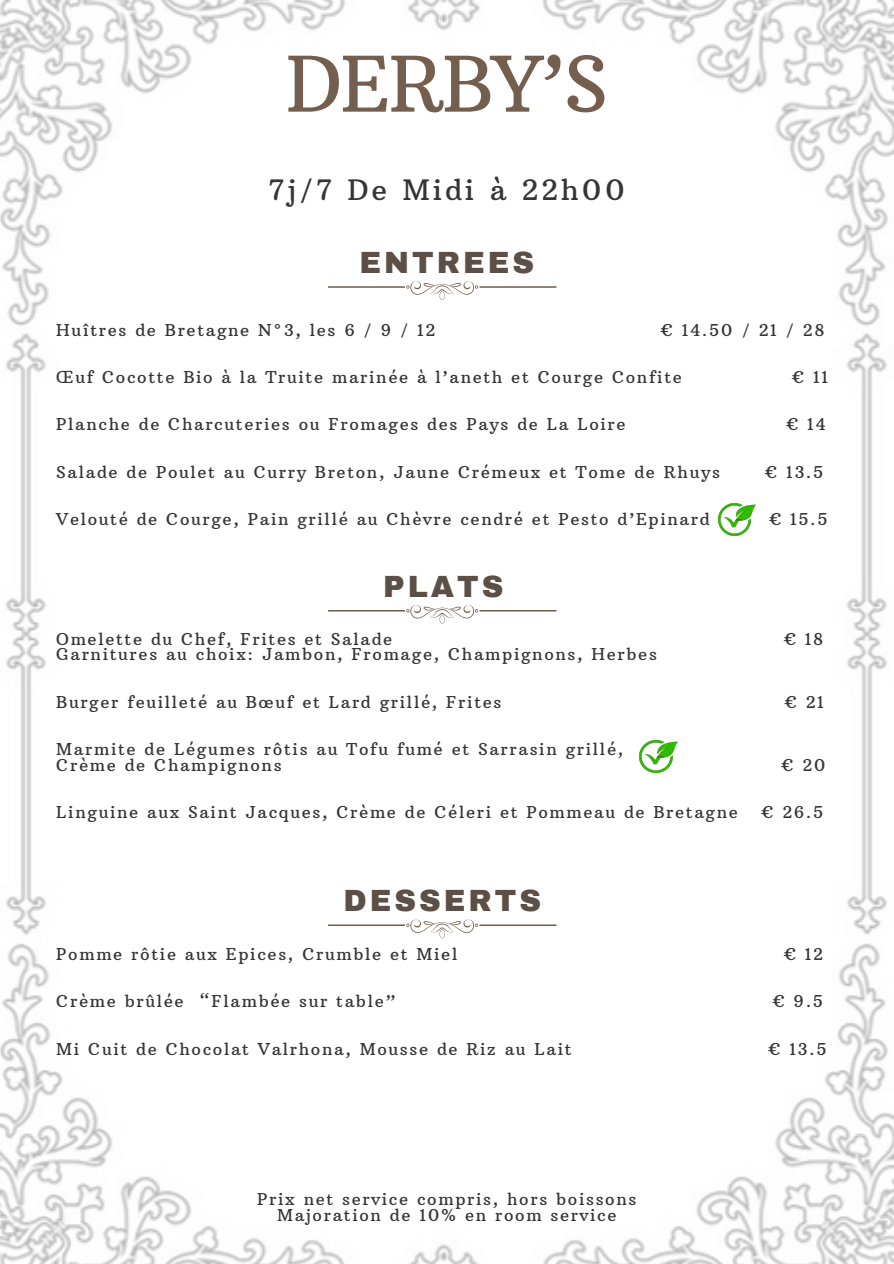
<style>
.page{position:relative;width:894px;height:1264px;background:#fff}
.page>*{position:absolute;margin:0;border:0;box-sizing:border-box;transform-origin:0 0}
.t1{font:76.35px "Arbutus Slab";letter-spacing:-.02em;color:#745e4d}
.t2{font:900 30px "Archivo";letter-spacing:.1em;color:#5b4f47}
.t3{font:28.65px "Arbutus Slab";letter-spacing:.1em;color:#373434}
.t4{font:16.65px "Arbutus Slab";letter-spacing:.1em;color:#373434}
</style>
<div class="page">
<img style="left:0;top:0;width:893px;height:1263px">
<svg style="left:328px;top:281px;width:228px;height:19px"></svg>
<svg style="left:328px;top:605px;width:228px;height:19px"></svg>
<svg style="left:328px;top:919px;width:228px;height:19px"></svg>
<img style="left:718px;top:503px;width:37px;height:33px">
<img style="left:639px;top:740px;width:38px;height:32px">
<p class="t1" style="left:285px;top:37px;width:323px">DERBY’S</p>
<p class="t3" style="left:268px;top:172px;width:358px">7j/7 De Midi à 22h00</p>
<p class="t2" style="left:359px;top:247px;width:176px">ENTREES</p>
<h1 class="t4" style="left:56px;top:319px;width:380px">Huîtres de Bretagne N°3, les 6 / 9 / 12</h1>
<h1 class="t4" style="left:660px;top:319px;width:165px">€ 14.50 / 21 / 28</h1>
<p class="t4" style="left:56px;top:367px;width:627px">Œuf Cocotte Bio à la Truite marinée à l’aneth et Courge Confite</p>
<p class="t4" style="left:791px;top:367px;width:38px">€ 11</p>
<p class="t4" style="left:56px;top:414px;width:570px">Planche de Charcuteries ou Fromages des Pays de La Loire</p>
<p class="t4" style="left:785px;top:414px;width:41px">€ 14</p>
<p class="t4" style="left:56px;top:461px;width:665px">Salade de Poulet au Curry Breton, Jaune Crémeux et Tome de Rhuys</p>
<p class="t4" style="left:764px;top:461px;width:60px">€ 13.5</p>
<p class="t4" style="left:56px;top:508px;width:654px">Velouté de Courge, Pain grillé au Chèvre cendré et Pesto d’Epinard</p>
<p class="t4" style="left:768px;top:508px;width:60px">€ 15.5</p>
<h2 class="t2" style="left:383px;top:570px;width:122px">PLATS</h2>
<p class="t4" style="left:56px;top:628px;width:337px">Omelette du Chef, Frites et Salade</p>
<p class="t4" style="left:783px;top:628px;width:41px">€ 18</p>
<p class="t4" style="left:56px;top:644px;width:602px">Garnitures au choix: Jambon, Fromage, Champignons, Herbes</p>
<p class="t4" style="left:56px;top:691px;width:446px">Burger feuilleté au Bœuf et Lard grillé, Frites</p>
<p class="t4" style="left:784px;top:691px;width:41px">€ 21</p>
<p class="t4" style="left:56px;top:738px;width:568px">Marmite de Légumes rôtis au Tofu fumé et Sarrasin grillé,</p>
<p class="t4" style="left:56px;top:754px;width:227px">Crème de Champignons</p>
<p class="t4" style="left:781px;top:754px;width:46px">€ 20</p>
<h2 class="t4" style="left:56px;top:801px;width:683px">Linguine aux Saint Jacques, Crème de Céleri et Pommeau de Bretagne</h2>
<h2 class="t4" style="left:761px;top:801px;width:63px">€ 26.5</h2>
<p class="t2" style="left:343px;top:885px;width:199px">DESSERTS</p>
<p class="t4" style="left:56px;top:943px;width:402px">Pomme rôtie aux Epices, Crumble et Miel</p>
<p class="t4" style="left:783px;top:943px;width:41px">€ 12</p>
<p class="t4" style="left:56px;top:990px;width:340px">Crème brûlée “Flambée sur table”</p>
<p class="t4" style="left:772px;top:990px;width:52px">€ 9.5</p>
<p class="t4" style="left:56px;top:1038px;width:516px">Mi Cuit de Chocolat Valrhona, Mousse de Riz au Lait</p>
<p class="t4" style="left:767px;top:1038px;width:60px">€ 13.5</p>
<p class="t4" style="left:257px;top:1188px;width:380px">Prix net service compris, hors boissons</p>
<p class="t4" style="left:277px;top:1204px;width:341px">Majoration de 10% en room service</p>
</div>
